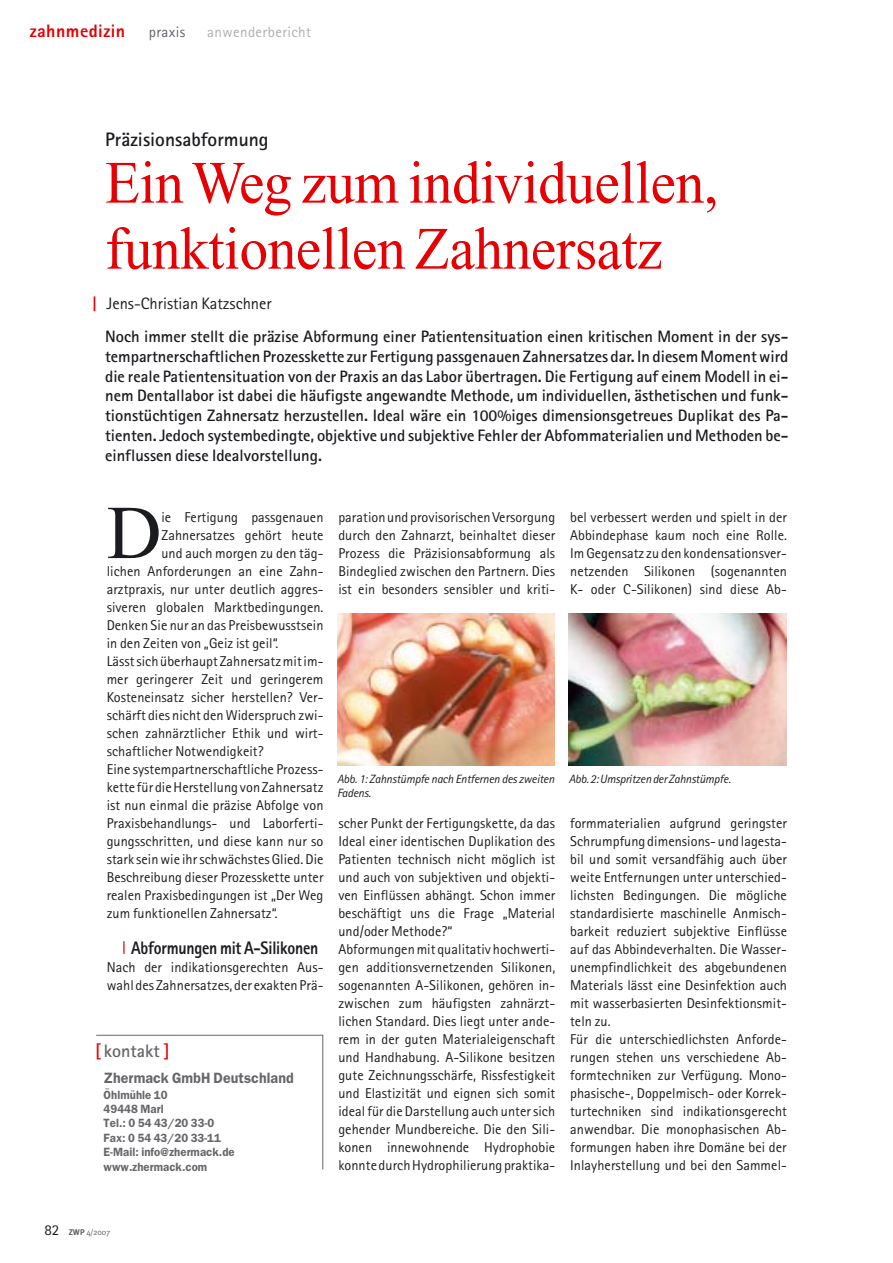
<style>
.page{position:relative;width:893px;height:1263px;background:#fff}
.page>*{position:absolute;margin:0;border:0;box-sizing:border-box;transform-origin:0 0}
.t1{font:75.9px "Times";color:#1b1c20}
.t2{font:60px/66px "Times";letter-spacing:-.005em;color:#e60004;scale:.95 1}
.t3{font:700 19.5px "Rotis Sans Serif";color:#1b1c20}
.t4{font:800 18.15px "Rotis Sans Serif";letter-spacing:-.015em;color:#1b1c20;scale:.87 1}
.t5{font:800 18px "Rotis Sans Serif";letter-spacing:.025em;color:#e60004}
.t6{font:700 18px "Rotis Sans Serif";color:#67666b}
.t7{font:700 16.5px/19.8px "Rotis Sans Serif";color:#1b1c20}
.t8{font:600 15px "Franklin Gothic";letter-spacing:.005em;color:#67666b;scale:.95 1}
.t9{font:15px "Rotis Sans Serif";letter-spacing:.025em;color:#adafb2}
.t10{font:15px "Rotis Sans Serif";letter-spacing:.025em;color:#5f636a}
.t11{font:14.25px/18px "Rotis Sans Serif";letter-spacing:.005em;color:#1b1c20}
.t12{font:600 12px/14.4px "Franklin Gothic";letter-spacing:.005em;color:#67666b;scale:.95 1}
.t13{font:italic 12px/13.5px "Rotis Sans Serif";letter-spacing:-.015em;color:#1b1c20}
.t14{font:8.25px "Meta";color:#5f636a}
.s1{color:#e60004}
.s2{font-weight:400}
.s3{font-weight:700;font-size:14.1px;color:#e60004}
.s4{font-family:"Rotis Sans Serif";font-size:15px;color:#1b1c20}
.s5{font-weight:700}
</style>
<div class="page">
<svg style="left:96px;top:1035px;width:227px;height:135px"></svg>
<img style="left:337px;top:613px;width:217px;height:153px">
<img style="left:569px;top:613px;width:217px;height:153px">
<p class="t5" style="left:30px;top:25px;width:97px">zahnmedizin</p>
<p class="t10" style="left:149px;top:27px;width:38px">praxis</p>
<p class="t9" style="left:207px;top:27px;width:105px">anwenderbericht</p>
<h3 class="t3" style="left:105px;top:132px;width:165px">Präzisionsabformung</h3>
<h2 class="t2" style="left:105px;top:155px;width:647px">Ein Weg zum individuellen, funktionellen Zahnersatz</h2>
<p class="t7" style="left:105px;top:289px;width:685px;line-height:32.8px;text-indent:-13px"><span class="s1">|</span> <span class="s2">Jens-Christian Katzschner<br></span>Noch immer stellt die präzise Abformung einer Patientensituation einen kritischen Moment in der sys-</p>
<p class="t7" style="left:105px;top:348px;width:685px;text-align:justify">tempartnerschaftlichen Prozesskette zur Fertigung passgenauen Zahnersatzes dar. In diesem Moment wird die reale Patientensituation von der Praxis an das Labor übertragen. Die Fertigung auf einem Modell in ei&shy;nem Dentallabor ist dabei die häufigste angewandte Methode, um individuellen, ästhetischen und funk&shy;tionstüchtigen Zahnersatz herzustellen. Ideal wäre ein 100%iges dimensionsgetreues Duplikat des Pa&shy;tienten. Jedoch systembedingte, objektive und subjektive Fehler der Abfommaterialien und Methoden be&shy;einflussen diese Idealvorstellung.</p>
<h1 class="t1" style="left:107px;top:505px;width:56px">D</h1>
<p class="t11" style="left:161px;top:510px;width:164px">ie Fertigung passgenauen</p>
<p class="t11" style="left:161px;top:528px;width:164px">Zahnersatzes gehört heute</p>
<p class="t11" style="left:161px;top:546px;width:164px">und auch morgen zu den täg-</p>
<p class="t11" style="left:107px;top:564px;width:218px">lichen Anforderungen an eine Zahn-</p>
<p class="t11" style="left:107px;top:582px;width:218px">arztpraxis, nur unter deutlich aggres-</p>
<p class="t11" style="left:107px;top:600px;width:218px">siveren globalen Marktbedingungen.</p>
<p class="t11" style="left:107px;top:618px;width:218px">Denken Sie nur an das Preisbewusstsein</p>
<p class="t11" style="left:107px;top:636px;width:173px">in den Zeiten von „Geiz ist geil“.</p>
<p class="t11" style="left:107px;top:654px;width:218px">Lässt sich überhaupt Zahnersatz mit im-</p>
<p class="t11" style="left:107px;top:672px;width:218px">mer geringerer Zeit und geringerem</p>
<p class="t11" style="left:107px;top:690px;width:218px">Kosteneinsatz sicher herstellen? Ver-</p>
<p class="t11" style="left:107px;top:708px;width:218px">schärft dies nicht den Widerspruch zwi-</p>
<p class="t11" style="left:107px;top:726px;width:218px">schen zahnärztlicher Ethik und wirt-</p>
<p class="t11" style="left:107px;top:744px;width:158px">schaftlicher Notwendigkeit?</p>
<p class="t11" style="left:107px;top:762px;width:218px">Eine systempartnerschaftliche Prozess-</p>
<p class="t11" style="left:107px;top:780px;width:218px">kette für die Herstellung von Zahnersatz</p>
<p class="t11" style="left:107px;top:798px;width:218px">ist nun einmal die präzise Abfolge von</p>
<p class="t11" style="left:107px;top:816px;width:218px">Praxisbehandlungs- und Laborferti-</p>
<p class="t11" style="left:107px;top:834px;width:218px">gungsschritten, und diese kann nur so</p>
<p class="t11" style="left:107px;top:852px;width:218px">stark sein wie ihr schwächstes Glied. Die</p>
<p class="t11" style="left:107px;top:870px;width:218px">Beschreibung dieser Prozesskette unter</p>
<p class="t11" style="left:107px;top:888px;width:218px">realen Praxisbedingungen ist „Der Weg</p>
<p class="t11" style="left:107px;top:906px;width:173px">zum funktionellen Zahnersatz“.</p>
<p class="t4" style="left:122px;top:941px;width:227px"><span class="s3">|</span> Abformungen mit A-Silikonen</p>
<p class="t11" style="left:107px;top:960px;width:218px">Nach der indikationsgerechten Aus&shy;wahl des Zahnersatzes, der exakten Prä-</p>
<p class="t6" style="left:95px;top:1045px;width:76px"><span class="s1">[</span> kontakt <span class="s1">]</span></p>
<p class="t8" style="left:104px;top:1072px;width:202px">Zhermack GmbH Deutschland</p>
<p class="t12" style="left:104px;top:1088px;width:140px">Öhlmühle 10<br>49448 Marl<br>Tel.: 0 54 43/20 33-0<br>Fax: 0 54 43/20 33-11<br>E-Mail: info@zhermack.de www.zhermack.com</p>
<p class="t11" style="left:338px;top:510px;width:218px;text-align:justify">paration und provisorischen Versorgung durch den Zahnarzt, beinhaltet dieser Prozess die Präzisionsabformung als Bindeglied zwischen den Partnern. Dies ist ein besonders sensibler und kriti-</p>
<p class="t11" style="left:570px;top:510px;width:218px;text-align:justify">bel verbessert werden und spielt in der Abbindephase kaum noch eine Rolle.<br>Im Gegensatz zu den kondensationsver&shy;netzenden Silikonen (sogenannten K- oder C-Silikonen) sind diese Ab-</p>
<p class="t13" style="left:337px;top:773px;width:219px">Abb. 1: Zahnstümpfe nach Entfernen des zweiten<br>Fadens.</p>
<p class="t13" style="left:569px;top:773px;width:163px">Abb. 2: Umspritzen der Zahnstümpfe.</p>
<p class="t11" style="left:338px;top:816px;width:218px">scher Punkt der Fertigungskette, da das Ideal einer identischen Duplikation des Patienten technisch nicht möglich ist und auch von subjektiven und objekti&shy;ven Einflüssen abhängt. Schon immer beschäftigt uns die Frage „Material und/oder Methode?“<br>Abformungen mit qualitativ hochwerti&shy;gen additionsvernetzenden Silikonen, sogenannten A-Silikonen, gehören in&shy;zwischen zum häufigsten zahnärzt&shy;lichen Standard. Dies liegt unter ande&shy;rem in der guten Materialeigenschaft und Handhabung. A-Silikone besitzen gute Zeichnungsschärfe, Rissfestigkeit und Elastizität und eignen sich somit ideal für die Darstellung auch unter sich gehender Mundbereiche. Die den Sili&shy;konen innewohnende Hydrophobie konnte durch Hydrophilierung praktika-</p>
<p class="t11" style="left:570px;top:816px;width:218px">formmaterialien aufgrund geringster Schrumpfung dimensions- und lagesta&shy;bil und somit versandfähig auch über weite Entfernungen unter unterschied&shy;lichsten Bedingungen. Die mögliche standardisierte maschinelle Anmisch&shy;barkeit reduziert subjektive Einflüsse auf das Abbindeverhalten. Die Wasser&shy;unempfindlichkeit des abgebundenen Materials lässt eine Desinfektion auch mit wasserbasierten Desinfektionsmit&shy;teln zu.<br>Für die unterschiedlichsten Anforde&shy;rungen stehen uns verschiedene Ab&shy;formtechniken zur Verfügung. Mono&shy;phasische-, Doppelmisch- oder Korrek&shy;turtechniken sind indikationsgerecht anwendbar. Die monophasischen Ab&shy;formungen haben ihre Domäne bei der Inlayherstellung und bei den Sammel-</p>
<p class="t14" style="left:44px;top:1229px;width:68px"><span class="s4">82</span> <span class="s5">ZWP</span> 4/2007</p>
</div>
